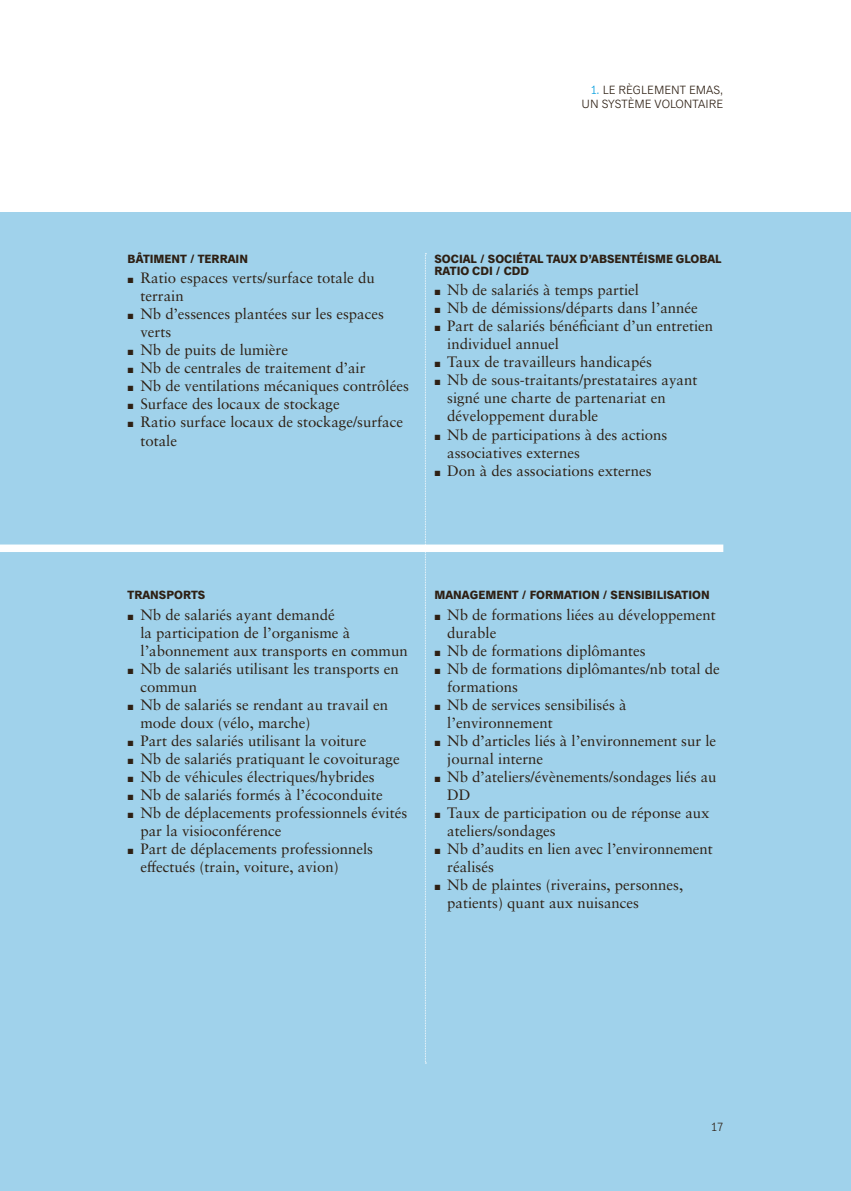
<style>
.page{position:relative;width:851px;height:1191px;background:#fff}
.page>*{position:absolute;margin:0;border:0;box-sizing:border-box;transform-origin:0 0}
.t1{font:15px/18px "Sabon LT Pro";color:#2e2014}
.t2{font:700 12px/12px "Classic Grotesque Std";color:#2e2014}
.t3{font:12px/13.5px "Classic Grotesque Std";color:#2e2014;text-align:right}
.s1{color:#009dde}
</style>
<div class="page">
<div style="left:0;top:212px;width:850px;height:979px;background:#a0d2eb"></div>
<div style="left:0;top:544px;width:723px;height:8px;background:#fff"></div>
<svg style="left:425px;top:253px;width:1px;height:810px"></svg>
<p class="t3" style="left:581px;top:84px;width:143px"><span class="s1">1.</span> LE RÈGLEMENT EMAS,<br>UN SYSTÈME VOLONTAIRE</p>
<p class="t2" style="left:128px;top:254px;width:122px">BÂTIMENT / TERRAIN</p>
<p class="t1" style="left:140px;top:269px;width:270px">Ratio espaces verts/surface totale du terrain<br>Nb d’essences plantées sur les espaces verts<br>Nb de puits de lumière<br>Nb de centrales de traitement d’air<br>Nb de ventilations mécaniques contrôlées<br>Surface des locaux de stockage<br>Ratio surface locaux de stockage/surface totale</p>
<p class="t2" style="left:434px;top:254px;width:288px">SOCIAL / SOCIÉTAL TAUX D’ABSENTÉISME GLOBAL<br>RATIO CDI</p>
<p class="t2" style="left:495px;top:266px;width:18px">/ CDD</p>
<p class="t1" style="left:447px;top:281px;width:267px">Nb de salariés à temps partiel<br>Nb de démissions/départs dans l’année<br>Part de salariés bénéficiant d’un entretien individuel annuel<br>Taux de travailleurs handicapés<br>Nb de sous-traitants/prestataires ayant signé une charte de partenariat en développement durable<br>Nb de participations à des actions associatives externes<br>Don à des associations externes</p>
<p class="t2" style="left:128px;top:590px;width:79px">TRANSPORTS</p>
<p class="t1" style="left:140px;top:605px;width:269px">Nb de salariés ayant demandé<br>la participation de l’organisme à l’abonnement aux transports en commun Nb de salariés utilisant les transports en commun<br>Nb de salariés se rendant au travail en mode doux (vélo, marche)<br>Part des salariés utilisant la voiture<br>Nb de salariés pratiquant le covoiturage Nb de véhicules électriques/hybrides<br>Nb de salariés formés à l’écoconduite<br>Nb de déplacements professionnels évités par la visioconférence<br>Part de déplacements professionnels effectués (train, voiture, avion)</p>
<p class="t2" style="left:434px;top:590px;width:276px">MANAGEMENT / FORMATION / SENSIBILISATION</p>
<p class="t1" style="left:447px;top:605px;width:274px">Nb de formations liées au développement durable<br>Nb de formations diplômantes<br>Nb de formations diplômantes/nb total de formations<br>Nb de services sensibilisés à l’environnement<br>Nb d’articles liés à l’environnement sur le journal interne<br>Nb d’ateliers/évènements/sondages liés au<br>DD<br>Taux de participation ou de réponse aux ateliers/sondages<br>Nb d’audits en lien avec l’environnement réalisés<br>Nb de plaintes (riverains, personnes, patients) quant aux nuisances</p>
<p class="t3" style="left:710px;top:1120px;width:14px">17</p>
</div>
